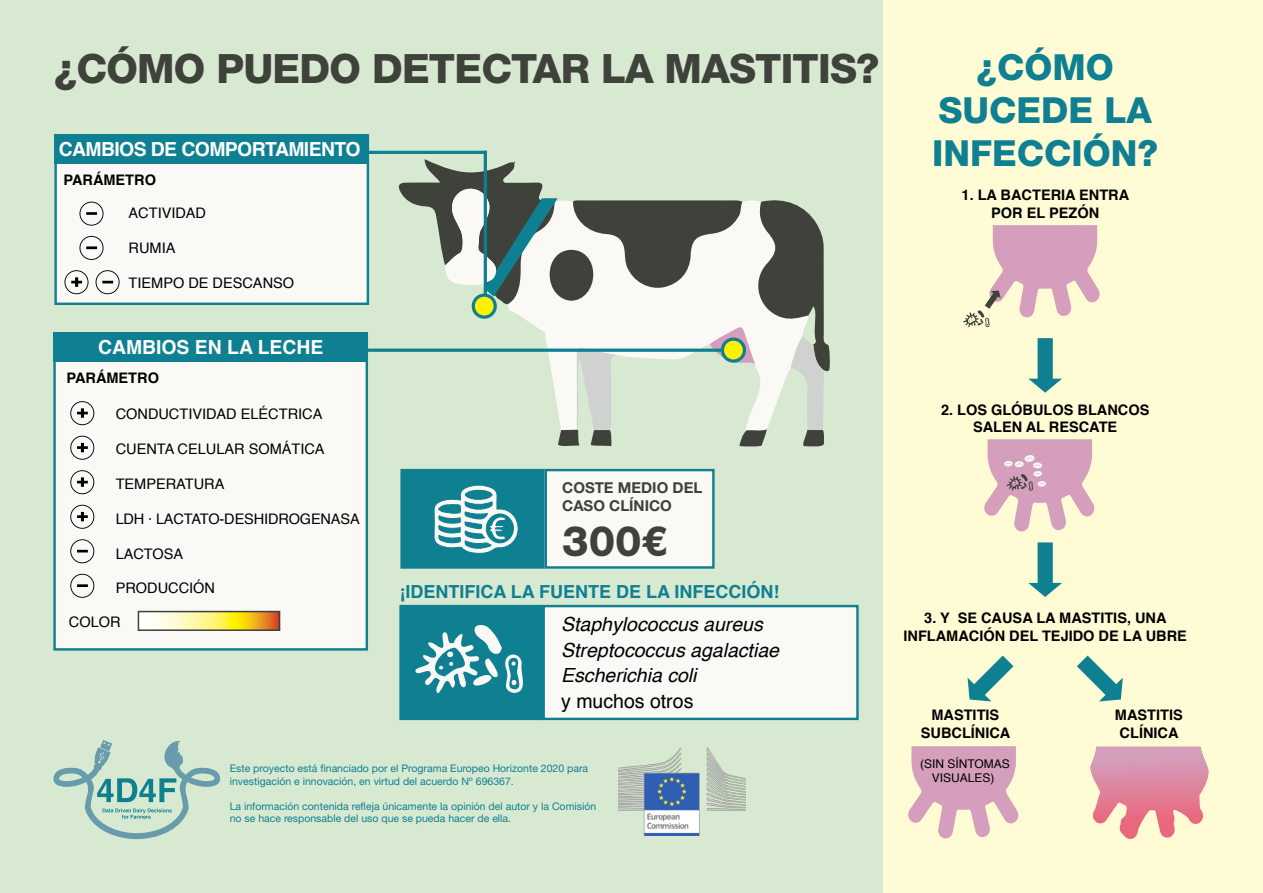
<style>
.page{position:relative;width:1263px;height:893px;background:#fff}
.page>*{position:absolute;margin:0;border:0;box-sizing:border-box;transform-origin:0 0}
.t1{font:800 42px "Helvetica Neue LT Std";color:#3e423b}
.t2{font:800 40.5px "Helvetica Neue LT Std";letter-spacing:-.02em;color:#3e423b}
.t3{font:800 36px/43.2px "Helvetica Neue LT Std";color:#0e8092}
.t4{font:italic 19.5px "Helvetica";color:#000}
.t5{font:19.5px "Helvetica";color:#000}
.t6{font:700 19.35px "Helvetica";letter-spacing:-.03em;color:#fff}
.t7{font:700 19.35px "Helvetica";color:#fff}
.t8{font:700 18px "Helvetica";color:#0e8092}
.t9{font:700 15px/18px "Helvetica Neue LT Std";color:#3e423b}
.t10{font:700 14.55px/17.4px "Helvetica";color:#000;text-align:center}
.t11{font:14.55px "Helvetica";color:#000}
.t12{font:12px/14.4px "Helvetica";color:#000;text-align:center}
.t13{font:10.5px/12.6px "Helvetica Neue LT Std";color:#0e8092}
</style>
<div class="page">
<div style="left:882px;top:0;width:381px;height:892px;background:#fffcd5"></div>
<div style="left:0;top:0;width:882px;height:892px;background:#d8e9d2"></div>
<img style="left:618px;top:747px;width:127px;height:88px">
<svg style="left:53px;top:740px;width:168px;height:99px"></svg>
<div style="left:400px;top:469px;width:145px;height:100px;background:#0e8092;border:2px solid #0e8092"></div>
<div style="left:545px;top:469px;width:170px;height:100px;background:#fbf9f6;border:2px solid #0e8092"></div>
<div style="left:399px;top:605px;width:144px;height:115px;background:#0e8092"></div>
<div style="left:542px;top:605px;width:317px;height:115px;background:#fbf9f6;border:2px solid #0e8092"></div>
<svg style="left:415px;top:625px;width:108px;height:68px"></svg>
<hr style="left:282px;top:349px;width:450px;height:3px;background:#0e8092">
<svg style="left:397px;top:159px;width:433px;height:395px"></svg>
<hr style="left:288px;top:151px;width:199px;height:3px;background:#0e8092">
<hr style="left:484px;top:151px;width:3px;height:155px;background:#0e8092">
<svg style="left:473px;top:295px;width:22px;height:22px"></svg>
<div style="left:472px;top:294px;width:25px;height:25px;border:3px solid #0e8092;border-radius:50%"></div>
<svg style="left:963px;top:225px;width:137px;height:103px"></svg>
<svg style="left:984px;top:439px;width:111px;height:93px"></svg>
<svg style="left:1028px;top:338px;width:34px;height:55px"></svg>
<svg style="left:967px;top:655px;width:46px;height:46px"></svg>
<svg style="left:1077px;top:655px;width:46px;height:46px"></svg>
<svg style="left:908px;top:746px;width:111px;height:92px"></svg>
<svg style="left:1028px;top:542px;width:34px;height:55px"></svg>
<div style="left:53px;top:332px;width:315px;height:319px;background:#fbf9f6;border:2px solid #0e8092"></div>
<div style="left:53px;top:332px;width:315px;height:30px;background:#0e8092"></div>
<svg style="left:70px;top:401px;width:24px;height:24px"></svg>
<svg style="left:70px;top:436px;width:24px;height:24px"></svg>
<svg style="left:70px;top:539px;width:24px;height:24px"></svg>
<svg style="left:70px;top:470px;width:24px;height:24px"></svg>
<svg style="left:70px;top:505px;width:24px;height:24px"></svg>
<svg style="left:160px;top:614px;width:117px;height:14px;background:#f9db68"></svg>
<div style="left:138px;top:611px;width:142px;height:20px;border:2px solid #3e423b"></div>
<svg style="left:70px;top:574px;width:24px;height:24px"></svg>
<div style="left:54px;top:134px;width:315px;height:171px;background:#fbf9f6;border:2px solid #0e8092"></div>
<div style="left:54px;top:134px;width:315px;height:30px;background:#0e8092"></div>
<svg style="left:64px;top:270px;width:25px;height:24px"></svg>
<svg style="left:96px;top:270px;width:24px;height:24px"></svg>
<svg style="left:79px;top:202px;width:25px;height:24px"></svg>
<svg style="left:79px;top:236px;width:25px;height:24px"></svg>
<svg style="left:1090px;top:747px;width:119px;height:92px"></svg>
<p class="t2" style="left:54px;top:44px;width:827px">¿CÓMO PUEDO DETECTAR LA MASTITIS?</p>
<p class="t6" style="left:59px;top:134px;width:303px">CAMBIOS DE COMPORTAMIENTO</p>
<p class="t10" style="left:63px;top:172px;width:94px">PARÁMETRO</p>
<p class="t11" style="left:129px;top:201px;width:79px">ACTIVIDAD</p>
<p class="t11" style="left:129px;top:236px;width:48px">RUMIA</p>
<p class="t11" style="left:129px;top:271px;width:167px">TIEMPO DE DESCANSO</p>
<p class="t7" style="left:98px;top:332px;width:227px">CAMBIOS EN LA LECHE</p>
<p class="t10" style="left:66px;top:369px;width:94px">PARÁMETRO</p>
<p class="t11" style="left:116px;top:403px;width:208px">CONDUCTIVIDAD ELÉCTRICA</p>
<p class="t11" style="left:116px;top:438px;width:210px">CUENTA CELULAR SOMÁTICA</p>
<p class="t11" style="left:116px;top:472px;width:110px">TEMPERATURA</p>
<p class="t11" style="left:116px;top:507px;width:245px">LDH · LACTATO-DESHIDROGENASA</p>
<p class="t11" style="left:116px;top:542px;width:69px">LACTOSA</p>
<p class="t11" style="left:116px;top:577px;width:101px">PRODUCCIÓN</p>
<p class="t11" style="left:69px;top:611px;width:53px">COLOR</p>
<p class="t9" style="left:562px;top:478px;width:142px">COSTE MEDIO DEL<br>CASO CLÍNICO</p>
<p class="t1" style="left:562px;top:516px;width:107px">300€</p>
<p class="t8" style="left:399px;top:577px;width:382px">¡IDENTIFICA LA FUENTE DE LA INFECCIÓN!</p>
<p class="t4" style="left:561px;top:609px;width:203px">Staphylococcus aureus</p>
<p class="t4" style="left:561px;top:635px;width:219px">Streptococcus agalactiae</p>
<p class="t4" style="left:561px;top:660px;width:137px">Escherichia coli</p>
<p class="t5" style="left:561px;top:686px;width:134px">y muchos otros</p>
<p class="t13" style="left:230px;top:762px;width:360px">Este proyecto está financiado por el Programa Europeo Horizonte 2020 para investigación e innovación, en virtud del acuerdo Nº 696367.</p>
<p class="t13" style="left:230px;top:799px;width:368px">La información contenida refleja únicamente la opinión del autor y la Comisión no se hace responsable del uso que se pueda hacer de ella.</p>
<p class="t3" style="left:976px;top:45px;width:139px">¿CÓMO</p>
<p class="t3" style="left:932px;top:88px;width:228px">SUCEDE LA<br>INFECCIÓN?</p>
<p class="t10" style="left:961px;top:187px;width:169px">1. LA BACTERIA ENTRA</p>
<p class="t10" style="left:991px;top:204px;width:109px">POR EL PEZÓN</p>
<p class="t10" style="left:941px;top:401px;width:210px">2. LOS GLÓBULOS BLANCOS<br>SALEN AL RESCATE</p>
<p class="t10" style="left:924px;top:609px;width:244px">3. Y SE CAUSA LA MASTITIS, UNA</p>
<p class="t10" style="left:903px;top:627px;width:285px">INFLAMACIÓN DEL TEJIDO DE LA UBRE</p>
<p class="t10" style="left:931px;top:706px;width:69px">MASTITIS</p>
<p class="t10" style="left:921px;top:724px;width:91px">SUBCLÍNICA</p>
<p class="t12" style="left:920px;top:757px;width:91px">(SIN SÍNTOMAS<br>VISUALES)</p>
<p class="t10" style="left:1115px;top:706px;width:69px">MASTITIS</p>
<p class="t10" style="left:1119px;top:724px;width:60px">CLÍNICA</p>
</div>
